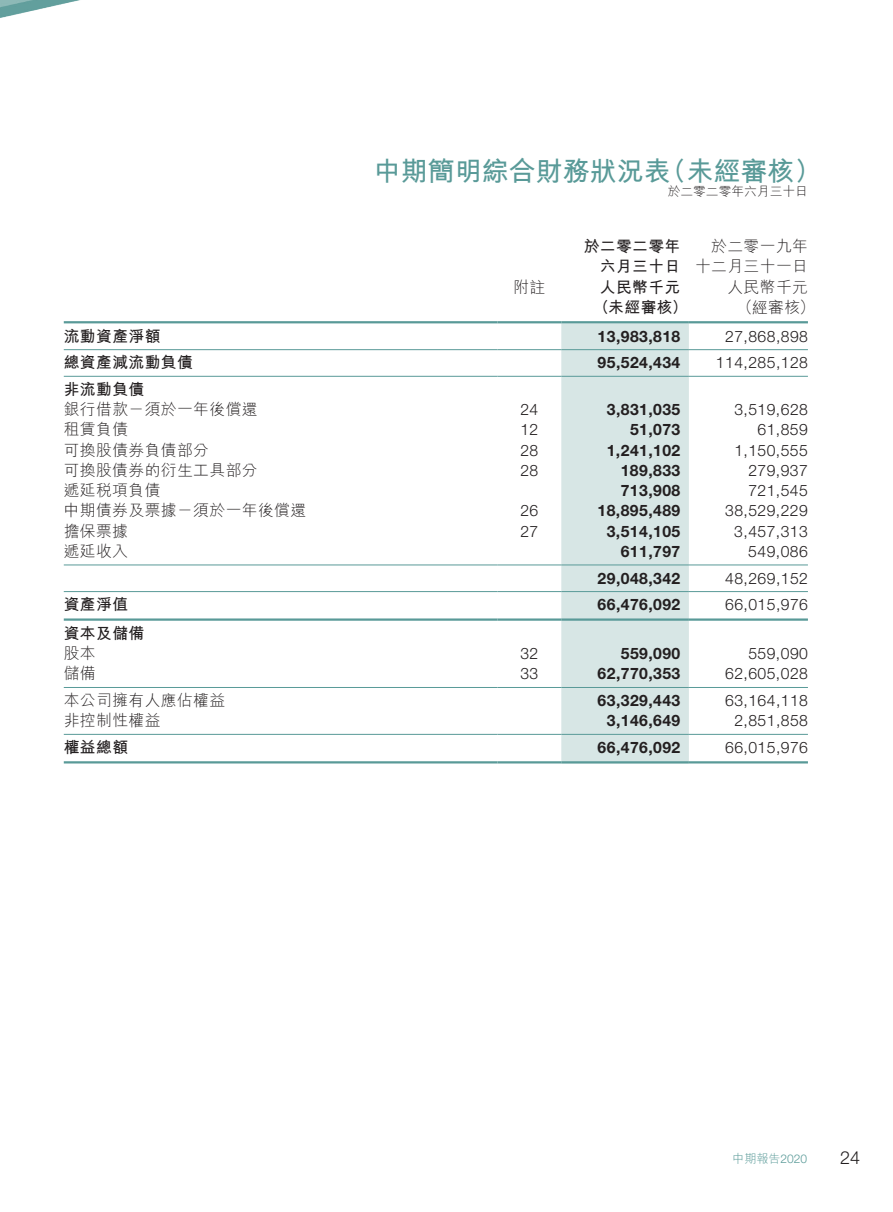
<style>
.page{position:relative;width:893px;height:1212px;background:#fff}
.page>*{position:absolute;margin:0;border:0;box-sizing:border-box;transform-origin:0 0}
.t1{font:700 27px "M Hei HK";color:#599a98}
.t2{font:300 18px "Helvetica Neue LT Std";color:#231f20}
.t3{font:300 15.75px "Helvetica Neue LT Std";letter-spacing:.03em;color:#231f20}
.t4{font:700 15.75px "Helvetica Neue LT Std";letter-spacing:.03em;color:#231f20}
.t5{font:300 15.75px/20.2px "M Hei HK";letter-spacing:.03em;color:#231f20;text-align:right}
.t6{font:700 15.75px/20.2px "M Hei HK";letter-spacing:.03em;color:#231f20}
.t7{font:300 12.75px "M Hei HK";color:#231f20}
.t8{font:300 12px "M Hei HK";color:#599a98}
.s1{font-family:"Helvetica Neue LT Std"}
</style>
<div class="page">
<img style="left:0;top:0;width:80px;height:18px">
<div style="left:561px;top:323px;width:128px;height:438px;background:#d7e6e5"></div>
<hr style="left:64px;top:321px;width:433px;height:2px;background:#599a98">
<hr style="left:497px;top:321px;width:64px;height:2px;background:#599a98">
<hr style="left:561px;top:321px;width:128px;height:2px;background:#599a98">
<hr style="left:689px;top:321px;width:119px;height:2px;background:#599a98">
<hr style="left:64px;top:349px;width:433px;height:1px;background:#599a98">
<hr style="left:497px;top:349px;width:64px;height:1px;background:#599a98">
<hr style="left:561px;top:349px;width:128px;height:1px;background:#599a98">
<hr style="left:689px;top:349px;width:119px;height:1px;background:#599a98">
<hr style="left:64px;top:376px;width:433px;height:1px;background:#599a98">
<hr style="left:497px;top:376px;width:64px;height:1px;background:#599a98">
<hr style="left:561px;top:376px;width:128px;height:1px;background:#599a98">
<hr style="left:689px;top:376px;width:119px;height:1px;background:#599a98">
<hr style="left:64px;top:564px;width:433px;height:1px;background:#599a98">
<hr style="left:497px;top:564px;width:64px;height:1px;background:#599a98">
<hr style="left:561px;top:564px;width:128px;height:1px;background:#599a98">
<hr style="left:689px;top:564px;width:119px;height:1px;background:#599a98">
<hr style="left:64px;top:591px;width:433px;height:1px;background:#599a98">
<hr style="left:497px;top:591px;width:64px;height:1px;background:#599a98">
<hr style="left:561px;top:591px;width:128px;height:1px;background:#599a98">
<hr style="left:689px;top:591px;width:119px;height:1px;background:#599a98">
<hr style="left:64px;top:618px;width:433px;height:3px;background:#599a98">
<hr style="left:497px;top:618px;width:64px;height:3px;background:#599a98">
<hr style="left:561px;top:618px;width:128px;height:3px;background:#599a98">
<hr style="left:689px;top:618px;width:119px;height:3px;background:#599a98">
<hr style="left:64px;top:687px;width:433px;height:1px;background:#599a98">
<hr style="left:497px;top:687px;width:64px;height:1px;background:#599a98">
<hr style="left:561px;top:687px;width:128px;height:1px;background:#599a98">
<hr style="left:689px;top:687px;width:119px;height:1px;background:#599a98">
<hr style="left:64px;top:734px;width:433px;height:1px;background:#599a98">
<hr style="left:497px;top:734px;width:64px;height:1px;background:#599a98">
<hr style="left:561px;top:734px;width:128px;height:1px;background:#599a98">
<hr style="left:689px;top:734px;width:119px;height:1px;background:#599a98">
<hr style="left:64px;top:761px;width:433px;height:2px;background:#599a98">
<hr style="left:497px;top:761px;width:64px;height:2px;background:#599a98">
<hr style="left:561px;top:761px;width:128px;height:2px;background:#599a98">
<hr style="left:689px;top:761px;width:119px;height:2px;background:#599a98">
<h1 class="t1" style="left:374px;top:152px;width:299px">中期簡明綜合財務狀況表</h1>
<p class="t7" style="left:668px;top:183px;width:142px">於二零二零年六月三十日</p>
<h1 class="t1" style="left:659px;top:152px;width:163px">（未經審核(</h1>
<p class="t5" style="left:513px;top:276px;width:33px">附註</p>
<p class="t6" style="left:584px;top:235px;width:98px;text-align:right">於二零二零年六月三十日</p>
<p class="t5" style="left:695px;top:236px;width:114px">於二零一九年十二月三十一日人民幣千元</p>
<p class="t6" style="left:600px;top:276px;width:82px">人民幣千元</p>
<p class="t6" style="left:593px;top:296px;width:96px">（未經審核）</p>
<p class="t5" style="left:737px;top:296px;width:79px">（經審核(</p>
<p class="t6" style="left:64px;top:325px;width:98px">流動資產淨額</p>
<p class="t4" style="left:598px;top:326px;width:84px">13,983,818</p>
<p class="t3" style="left:725px;top:326px;width:84px">27,868,898</p>
<p class="t6" style="left:64px;top:348px;width:131px;line-height:26.7px">總資產減流動負債非流動負債</p>
<p class="t4" style="left:598px;top:353px;width:84px">95,524,434</p>
<p class="t3" style="left:716px;top:353px;width:93px">114,285,128</p>
<p class="t5" style="left:64px;top:399px;width:195px">銀行借款－須於一年後償還</p>
<p class="t3" style="left:520px;top:400px;width:19px">24</p>
<p class="t4" style="left:607px;top:400px;width:75px">3,831,035</p>
<p class="t3" style="left:734px;top:400px;width:75px">3,519,628</p>
<p class="t5" style="left:64px;top:419px;width:66px">租賃負債</p>
<p class="t3" style="left:520px;top:420px;width:19px">12</p>
<p class="t4" style="left:630px;top:420px;width:52px">51,073</p>
<p class="t3" style="left:758px;top:420px;width:52px">61,859</p>
<p class="t5" style="left:64px;top:439px;width:147px">可換股債券負債部分</p>
<p class="t3" style="left:520px;top:440px;width:19px">28</p>
<p class="t4" style="left:607px;top:440px;width:75px">1,241,102</p>
<p class="t3" style="left:734px;top:440px;width:75px">1,150,555</p>
<p class="t5" style="left:64px;top:459px;width:195px">可換股債券的衍生工具部分</p>
<p class="t3" style="left:520px;top:461px;width:19px">28</p>
<p class="t4" style="left:621px;top:461px;width:61px">189,833</p>
<p class="t3" style="left:748px;top:461px;width:61px">279,937</p>
<p class="t5" style="left:64px;top:480px;width:98px">遞延稅項負債</p>
<p class="t4" style="left:621px;top:481px;width:61px">713,908</p>
<p class="t3" style="left:748px;top:481px;width:61px">721,545</p>
<p class="t5" style="left:64px;top:500px;width:244px">中期債券及票據－須於一年後償還</p>
<p class="t3" style="left:520px;top:501px;width:19px">26</p>
<p class="t4" style="left:598px;top:501px;width:84px">18,895,489</p>
<p class="t3" style="left:725px;top:501px;width:84px">38,529,229</p>
<p class="t5" style="left:64px;top:520px;width:66px">擔保票據</p>
<p class="t3" style="left:520px;top:521px;width:19px">27</p>
<p class="t4" style="left:607px;top:521px;width:75px">3,514,105</p>
<p class="t3" style="left:734px;top:521px;width:75px">3,457,313</p>
<p class="t5" style="left:64px;top:540px;width:66px">遞延收入</p>
<p class="t4" style="left:621px;top:542px;width:61px">611,797</p>
<p class="t3" style="left:748px;top:542px;width:61px">549,086</p>
<p class="t4" style="left:598px;top:568px;width:84px">29,048,342</p>
<p class="t3" style="left:725px;top:568px;width:84px">48,269,152</p>
<p class="t6" style="left:64px;top:589px;width:82px;line-height:28.8px">資產淨值資本及儲備</p>
<p class="t4" style="left:598px;top:595px;width:84px">66,476,092</p>
<p class="t3" style="left:725px;top:595px;width:84px">66,015,976</p>
<p class="t5" style="left:64px;top:643px;width:33px">股本</p>
<p class="t3" style="left:520px;top:644px;width:19px">32</p>
<p class="t4" style="left:621px;top:644px;width:61px">559,090</p>
<p class="t3" style="left:748px;top:644px;width:61px">559,090</p>
<p class="t5" style="left:64px;top:663px;width:33px">儲備</p>
<p class="t3" style="left:520px;top:664px;width:19px">33</p>
<p class="t4" style="left:598px;top:664px;width:84px">62,770,353</p>
<p class="t3" style="left:725px;top:664px;width:84px">62,605,028</p>
<p class="t5" style="left:64px;top:690px;width:163px">本公司擁有人應佔權益</p>
<p class="t4" style="left:598px;top:691px;width:84px">63,329,443</p>
<p class="t3" style="left:725px;top:691px;width:84px">63,164,118</p>
<p class="t5" style="left:64px;top:710px;width:98px">非控制性權益</p>
<p class="t4" style="left:607px;top:711px;width:75px">3,146,649</p>
<p class="t3" style="left:734px;top:711px;width:75px">2,851,858</p>
<p class="t6" style="left:64px;top:736px;width:66px">權益總額</p>
<p class="t4" style="left:598px;top:738px;width:84px">66,476,092</p>
<p class="t3" style="left:725px;top:738px;width:84px">66,015,976</p>
<p class="t8" style="left:732px;top:1150px;width:76px">中期報告<span class="s1">2020</span></p>
<p class="t2" style="left:840px;top:1147px;width:22px">24</p>
</div>
